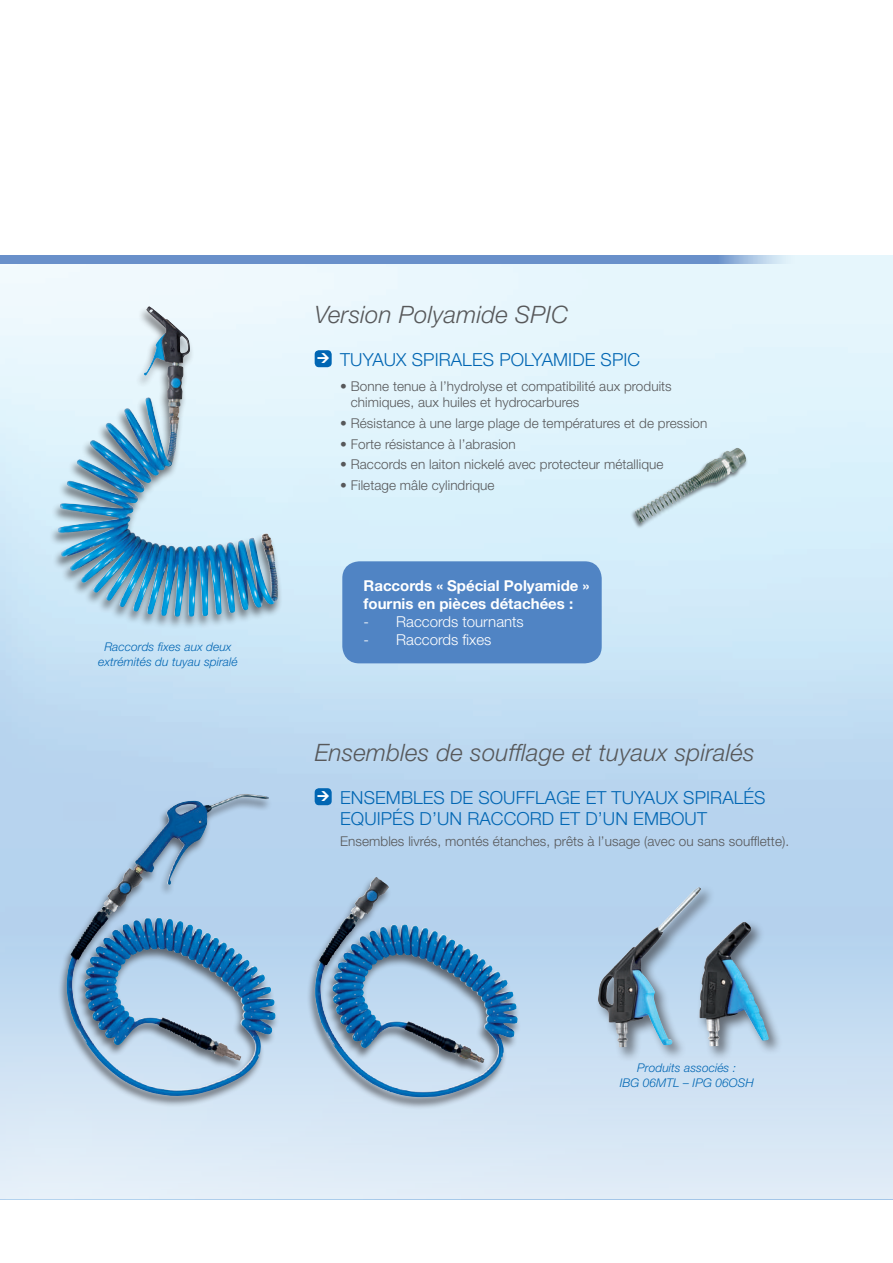
<style>
.page{position:relative;width:893px;height:1263px;background:#fff}
.page>*{position:absolute;margin:0;border:0;box-sizing:border-box;transform-origin:0 0}
.t1{font:italic 300 24px "Helvetica Neue LT Std";letter-spacing:.01em;color:#57585a}
.t2{font:300 18px/21.6px "Helvetica Neue LT Std";letter-spacing:.005em;color:#0166b3}
.t3{font:700 15px/18px "Helvetica Neue LT Std";color:#fff}
.t4{font:300 15px "Helvetica Neue LT Std";color:#fff}
.t5{font:300 13.5px/16.5px "Helvetica Neue LT Std";letter-spacing:.005em;color:#57585a}
.t6{font:italic 300 12px/15px "Helvetica Neue LT Std";letter-spacing:.005em;color:#0166b3;text-align:center}
</style>
<div class="page">
<img style="left:0;top:264px;width:893px;height:586px">
<svg style="left:1px;top:255px;width:892px;height:9px;background:#7ca0d1"></svg>
<div style="left:0;top:850px;width:893px;height:349px;background:linear-gradient(to bottom,#accdec,#e1edf7)"></div>
<hr style="left:0;top:850px;width:1px;height:349px;background:#fff">
<div style="left:49px;top:306px;width:234px;height:323px;background:#231f20;opacity:.6"></div>
<img style="left:115px;top:306px;width:57px;height:156px">
<div style="left:315px;top:350px;width:17px;height:17px;background:#0166b3;border-radius:4px"></div>
<div style="left:630px;top:448px;width:118px;height:81px;background:#231f20;opacity:.6"></div>
<img style="left:635px;top:448px;width:101px;height:76px">
<div style="left:342px;top:561px;width:260px;height:102px;background:#5084c4;border-radius:17px"></div>
<div style="left:315px;top:788px;width:17px;height:17px;background:#0166b3;border-radius:4px"></div>
<div style="left:58px;top:793px;width:222px;height:315px;background:#231f20;opacity:.6"></div>
<img style="left:66px;top:795px;width:210px;height:301px">
<div style="left:306px;top:876px;width:215px;height:233px;background:#231f20;opacity:.6"></div>
<img style="left:315px;top:880px;width:78px;height:212px">
<div style="left:595px;top:885px;width:120px;height:177px;background:#231f20;opacity:.6"></div>
<img style="left:637px;top:887px;width:61px;height:58px">
<div style="left:696px;top:919px;width:87px;height:142px;background:#231f20;opacity:.6"></div>
<img style="left:721px;top:921px;width:22px;height:20px">
<p class="t6" style="left:98px;top:639px;width:141px">Raccords fixes aux deux extrémités du tuyau spiralé</p>
<h1 class="t1" style="left:315px;top:300px;width:255px">Version Polyamide SPIC</h1>
<h2 class="t2" style="left:340px;top:348px;width:302px">TUYAUX SPIRALES POLYAMIDE SPIC</h2>
<p class="t5" style="left:351px;top:377px;width:322px;text-indent:-11px">• Bonne tenue à l’hydrolyse et compatibilité aux produits chimiques, aux huiles et hydrocarbures</p>
<p class="t5" style="left:340px;top:415px;width:369px">• Résistance à une large plage de températures et de pression</p>
<p class="t5" style="left:340px;top:435px;width:177px">• Forte résistance à l’abrasion</p>
<p class="t5" style="left:340px;top:456px;width:325px">• Raccords en laiton nickelé avec protecteur métallique</p>
<p class="t5" style="left:340px;top:477px;width:156px">• Filetage mâle cylindrique</p>
<p class="t3" style="left:364px;top:576px;width:227px">Raccords « Spécial Polyamide » fournis en pièces détachées :</p>
<p class="t4" style="left:364px;top:612px;width:162px">- Raccords tournants</p>
<p class="t4" style="left:364px;top:630px;width:129px">- Raccords fixes</p>
<h1 class="t1" style="left:315px;top:738px;width:442px">Ensembles de soufflage et tuyaux spiralés</h1>
<h2 class="t2" style="left:340px;top:786px;width:427px">ENSEMBLES DE SOUFFLAGE ET TUYAUX SPIRALÉS<br>EQUIPÉS D’UN RACCORD ET D’UN EMBOUT</h2>
<p class="t5" style="left:340px;top:833px;width:450px">Ensembles livrés, montés étanches, prêts à l’usage (avec ou sans soufflette).</p>
<p class="t6" style="left:620px;top:1060px;width:136px">Produits associés :<br>IBG 06MTL – IPG 06OSH</p>
</div>
